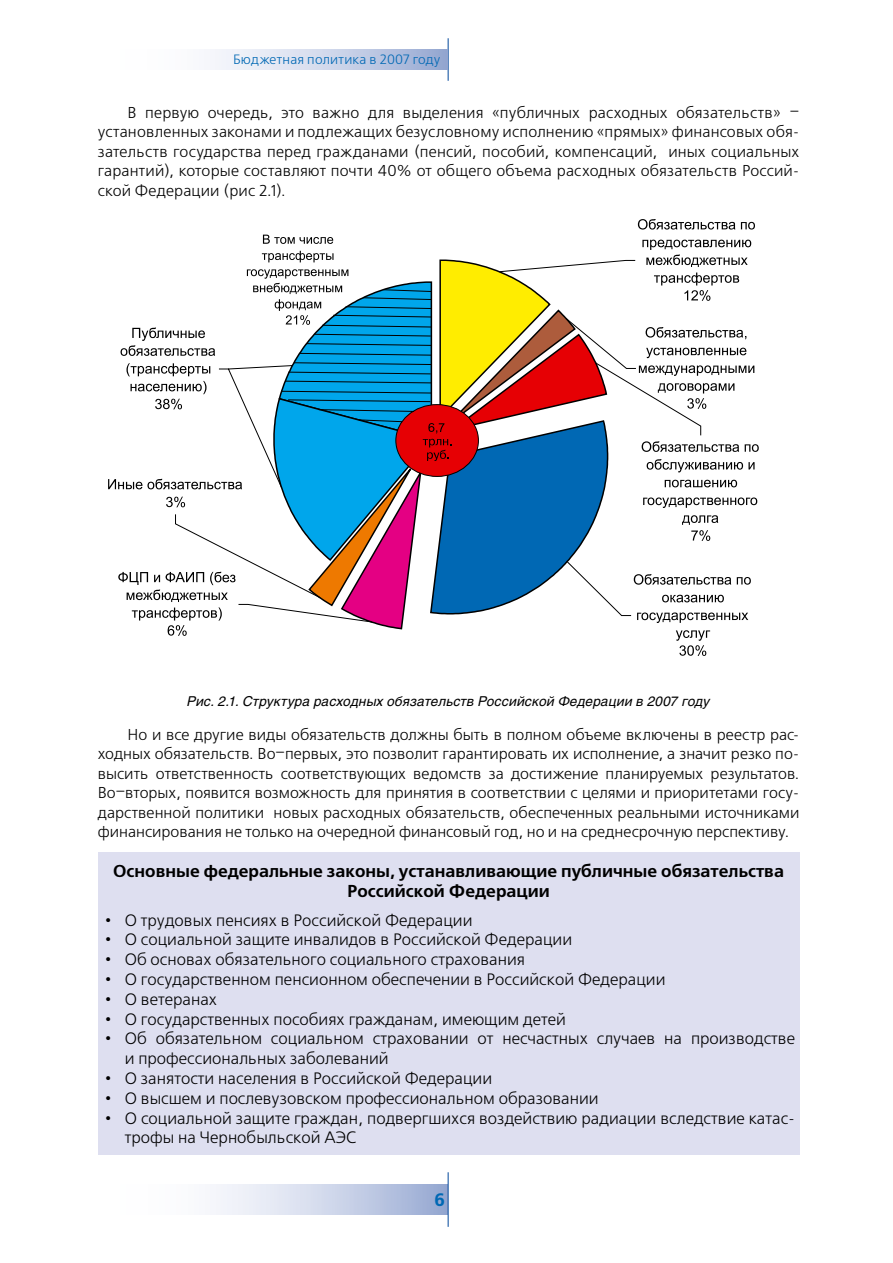
<style>
.page{position:relative;width:893px;height:1263px;background:#fff}
.page>*{position:absolute;margin:0;border:0;box-sizing:border-box;transform-origin:0 0}
.t1{font:700 17.25px/20.7px "Free Set C";color:#000;text-align:center}
.t2{font:16.5px/19.8px "Free Set C";color:#000;text-align:justify}
.t3{font:15.75px/19.5px "Free Set C";letter-spacing:.005em;color:#000;text-align:justify}
.t4{font:italic 13.5px "Helios";letter-spacing:.015em;color:#000}
.t5{font:13.5px "Free Set C";letter-spacing:.015em;color:#0068b4}
</style>
<div class="page">
<hr style="left:448px;top:38px;width:1px;height:43px;background:#00469b">
<svg style="left:216px;top:1184px;width:232px;height:31px;background:#cbd3e8"></svg>
<svg style="left:215px;top:50px;width:233px;height:20px;background:#cbd3e8"></svg>
<hr style="left:448px;top:1172px;width:1px;height:55px;background:#00469b">
<svg style="left:638px;top:219px;width:117px;height:11px"></svg>
<svg style="left:642px;top:240px;width:109px;height:26px"></svg>
<svg style="left:701px;top:275px;width:38px;height:26px"></svg>
<svg style="left:701px;top:329px;width:45px;height:10px"></svg>
<svg style="left:701px;top:348px;width:45px;height:8px"></svg>
<svg style="left:701px;top:365px;width:53px;height:10px"></svg>
<svg style="left:701px;top:383px;width:33px;height:26px"></svg>
<svg style="left:701px;top:444px;width:58px;height:8px"></svg>
<svg style="left:701px;top:462px;width:54px;height:8px"></svg>
<svg style="left:701px;top:480px;width:36px;height:7px"></svg>
<svg style="left:701px;top:497px;width:56px;height:9px"></svg>
<svg style="left:701px;top:515px;width:17px;height:26px"></svg>
<svg style="left:701px;top:577px;width:50px;height:8px"></svg>
<svg style="left:701px;top:595px;width:23px;height:7px"></svg>
<svg style="left:656px;top:612px;width:92px;height:11px"></svg>
<svg style="left:676px;top:630px;width:34px;height:26px"></svg>
<svg style="left:263px;top:235px;width:70px;height:9px"></svg>
<svg style="left:609px;top:260px;width:92px;height:362px"></svg>
<svg style="left:108px;top:251px;width:501px;height:385px"></svg>
<div style="left:98px;top:852px;width:701px;height:302px;background:#dedff0"></div>
<p class="t5" style="left:233px;top:52px;width:209px">Бюджетная политика в 2007 году</p>
<p class="t3" style="left:98px;top:103px;width:703px;text-indent:30px">В первую очередь, это важно для выделения «публичных расходных обязательств» – установленных законами и подлежащих безусловному исполнению «прямых» финансовых обя&shy;зательств государства перед гражданами (пенсий, пособий, компенсаций, иных социальных гарантий), которые составляют почти 40% от общего объема расходных обязательств Россий&shy;ской Федерации (рис 2.1).</p>
<p class="t4" style="left:187px;top:693px;width:524px">Рис. 2.1. Структура расходных обязательств Российской Федерации в 2007 году</p>
<p class="t3" style="left:98px;top:725px;width:703px;text-indent:30px">Но и все другие виды обязательств должны быть в полном объеме включены в реестр рас&shy;ходных обязательств. Во–первых, это позволит гарантировать их исполнение, а значит резко по&shy;высить ответственность соответствующих ведомств за достижение планируемых результатов.<br>Во–вторых, появится возможность для принятия в соответствии с целями и приоритетами госу&shy;дарственной политики новых расходных обязательств, обеспеченных реальными источниками финансирования не только на очередной финансовый год, но и на среднесрочную перспективу.</p>
<p class="t1" style="left:113px;top:861px;width:672px">Основные федеральные законы, устанавливающие публичные обязательства<br>Российской Федерации</p>
<p class="t2" style="left:125px;top:911px;width:672px;text-align:left">О трудовых пенсиях в Российской Федерации<br>О социальной защите инвалидов в Российской Федерации<br>Об основах обязательного социального страхования<br>О государственном пенсионном обеспечении в Российской Федерации<br>О ветеранах<br>О государственных пособиях гражданам, имеющим детей<br>Об обязательном социальном страховании от несчастных случаев на производстве и профессиональных заболеваний<br>О занятости населения в Российской Федерации<br>О высшем и послевузовском профессиональном образовании<br>О социальной защите граждан, подвергшихся воздействию радиации вследствие катас&shy;трофы на Чернобыльской АЭС</p>
<p class="t2" style="left:105px;top:911px;width:8px">• • • • • • •</p>
<p class="t2" style="left:105px;top:1069px;width:8px">• • •</p>
</div>
